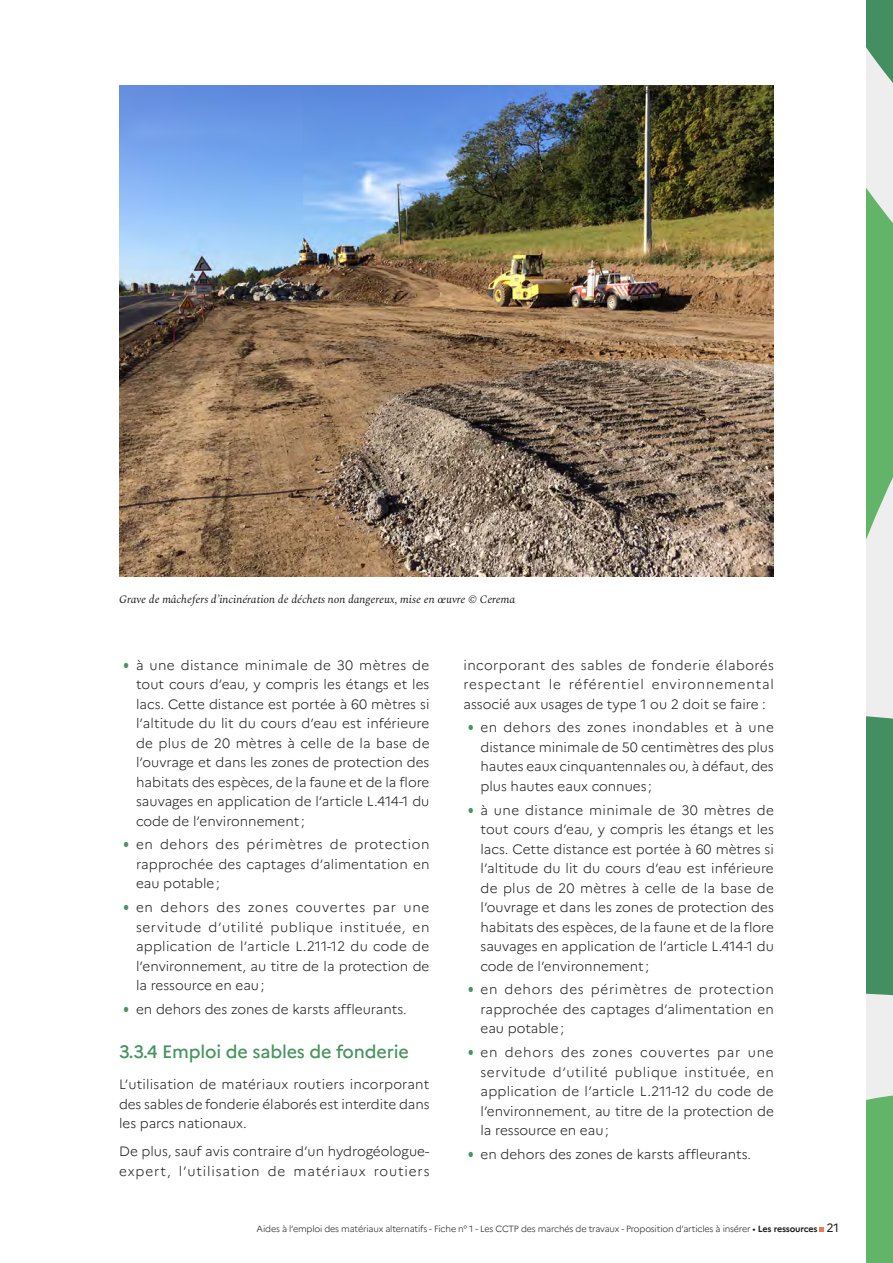
<style>
.page{position:relative;width:893px;height:1263px;background:#fff}
.page>*{position:absolute;margin:0;border:0;box-sizing:border-box;transform-origin:0 0}
.Titre_1_sans_n{font:500 18px "Marianne";letter-spacing:-.01em;color:#47945f}
.TEXTE{font:300 13.5px/19.5px "Marianne";color:#1d1d1b;text-align:justify}
.TEXTE-2{font:300 13.5px/19.5px "Marianne";letter-spacing:.02em;color:#1d1d1b}
.legende{font:italic 11.25px "Spectral";color:#1d1d1b}
.t1{font:300 9px "Marianne";letter-spacing:-.02em;color:#1d1d1b}
.s1{font-family:"Arial Narrow";font-weight:400;font-size:21px;color:#47945f}
.s2{font-weight:400}
.s3{font-weight:700}
.s4{font-weight:400;font-size:12px}
</style>
<div class="page">
<svg style="left:819px;top:1227px;width:5px;height:4px"></svg>
<div style="left:866px;top:0;width:27px;height:1263px;background:#eee"></div>
<svg style="left:866px;top:716px;width:27px;height:547px"></svg>
<svg style="left:866px;top:0;width:27px;height:540px"></svg>
<img style="left:119px;top:85px;width:655px;height:491px">
<p class="legende" style="left:119px;top:591px;width:398px">Grave de mâchefers d’incinération de déchets non dangereux, mise en œuvre © Cerema</p>
<p class="TEXTE" style="left:136px;top:655px;width:295px;text-indent:-13px"><span class="s1">•</span> à une distance minimale de 30 mètres de tout cours d’eau, y compris les étangs et les lacs. Cette distance est portée à 60 mètres si l’altitude du lit du cours d’eau est inférieure de plus de 20 mètres à celle de la base de l’ouvrage et dans les zones de protection des habitats des espèces, de la faune et de la flore sauvages en application de l’article L.414-1 du code de l’environnement ;</p>
<p class="TEXTE" style="left:136px;top:835px;width:295px;text-indent:-13px"><span class="s1">•</span> en dehors des périmètres de protection rapprochée des captages d’alimentation en eau potable;</p>
<p class="TEXTE" style="left:136px;top:897px;width:295px;text-indent:-13px"><span class="s1">•</span> en dehors des zones couvertes par une servitude d’utilité publique instituée, en application de l’article L.211-12 du code de l’environnement, au titre de la protection de la ressource en eau;</p>
<p class="TEXTE" style="left:123px;top:999px;width:285px"><span class="s1">•</span> en dehors des zones de karsts affleurants.</p>
<p class="Titre_1_sans_n" style="left:119px;top:1041px;width:291px">3.3.4 Emploi de sables de fonderie</p>
<p class="TEXTE" style="left:119px;top:1074px;width:312px">L’utilisation de matériaux routiers incorporant des sables de fonderie élaborés est interdite dans les parcs nationaux.</p>
<p class="TEXTE-2" style="left:119px;top:1141px;width:312px">De plus, sauf avis contraire d’un hydrogéologue&shy;expert, l’utilisation de matériaux routiers</p>
<p class="TEXTE" style="left:463px;top:655px;width:312px">incorporant des sables de fonderie élaborés respectant le référentiel environnemental associé aux usages de type 1 ou 2 doit se faire :</p>
<p class="TEXTE" style="left:480px;top:718px;width:295px;text-indent:-13px"><span class="s1">•</span> en dehors des zones inondables et à une distance minimale de 50 centimètres des plus hautes eaux cinquantennales ou, à défaut, des plus hautes eaux connues ;</p>
<p class="TEXTE" style="left:480px;top:800px;width:295px;text-indent:-13px"><span class="s1">•</span> à une distance minimale de 30 mètres de tout cours d’eau, y compris les étangs et les lacs. Cette distance est portée à 60 mètres si l’altitude du lit du cours d’eau est inférieure de plus de 20 mètres à celle de la base de l’ouvrage et dans les zones de protection des habitats des espèces, de la faune et de la flore sauvages en application de l’article L.414-1 du code de l’environnement ;</p>
<p class="TEXTE" style="left:480px;top:980px;width:295px;text-indent:-13px"><span class="s1">•</span> en dehors des périmètres de protection rapprochée des captages d’alimentation en eau potable;</p>
<p class="TEXTE" style="left:480px;top:1042px;width:295px;text-indent:-13px"><span class="s1">•</span> en dehors des zones couvertes par une servitude d’utilité publique instituée, en application de l’article L.211-12 du code de l’environnement, au titre de la protection de la ressource en eau;</p>
<p class="TEXTE" style="left:468px;top:1144px;width:285px"><span class="s1">•</span> en dehors des zones de karsts affleurants.</p>
<p class="t1" style="left:257px;top:1223px;width:584px">Aides à l’emploi des matériaux alternatifs - Fiche n° 1 - Les CCTP des marchés de travaux - Proposition d’articles à insérer <span class="s2">•</span> <span class="s3">Les ressources</span> <span class="s4">21</span></p>
</div>
